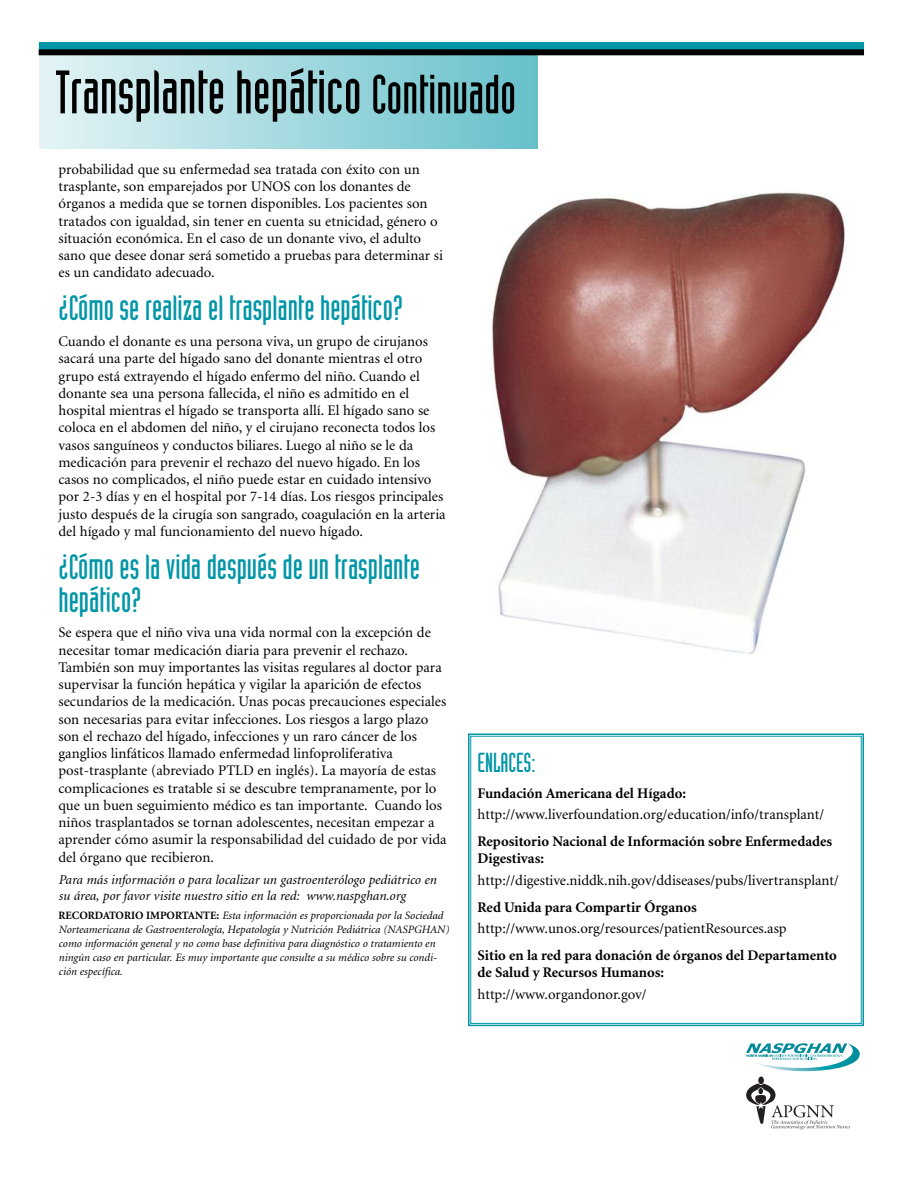
<style>
.page{position:relative;width:918px;height:1188px;background:#fff}
.page>*{position:absolute;margin:0;border:0;box-sizing:border-box;transform-origin:0 0}
.t1{font:60px "Industria Solid";color:#000}
.t2{font:34.5px/33px "Industria Solid";color:#0096a7}
.t3{font:27px "Industria Solid";color:#0096a7}
.t4{font:14.7px/17.2px "Minion";color:#000}
.t5{font:700 14.7px/17.2px "Minion";color:#000}
.t6{font:italic 13.5px/16.5px "Minion";color:#000}
.t7{font:italic 11.25px/14px "Minion";color:#000}
.s1{font-size:54px}
.s2{font-weight:700;font-style:normal}
</style>
<div class="page">
<div style="left:39px;top:46px;width:498px;height:102px;background:linear-gradient(to right,#e5f4f6,#66c0cb)"></div>
<div style="left:39px;top:42px;width:825px;height:12px;background:#0096a7"></div>
<div style="left:39px;top:49px;width:825px;height:6px;background:#000"></div>
<svg style="left:746px;top:1043px;width:114px;height:28px"></svg>
<div style="left:758px;top:1077px;width:6px;height:7px;background:#231f20;border-radius:50%"></div>
<svg style="left:746px;top:1083px;width:104px;height:46px"></svg>
<img style="left:492px;top:192px;width:355px;height:462px">
<div style="left:468px;top:733px;width:396px;height:293px;border:2px solid #0096a7"></div>
<h1 class="t1" style="left:56px;top:71px;width:462px">Transplante hepático <span class="s1">Continuado</span></h1>
<p class="t4" style="left:59px;top:162px;width:386px">probabilidad que su enfermedad sea tratada con éxito con un trasplante, son emparejados por UNOS con los donantes de órganos a medida que se tornen disponibles. Los pacientes son tratados con igualdad, sin tener en cuenta su etnicidad, género o situación económica. En el caso de un donante vivo, el adulto sano que desee donar será sometido a pruebas para determinar si es un candidato adecuado.</p>
<h2 class="t2" style="left:59px;top:294px;width:346px">¿Cómo se realiza el trasplante hepático?</h2>
<p class="t4" style="left:59px;top:334px;width:389px">Cuando el donante es una persona viva, un grupo de cirujanos sacará una parte del hígado sano del donante mientras el otro grupo está extrayendo el hígado enfermo del niño. Cuando el donante sea una persona fallecida, el niño es admitido en el hospital mientras el hígado se transporta allí. El hígado sano se coloca en el abdomen del niño, y el cirujano reconecta todos los vasos sanguíneos y conductos biliares. Luego al niño se le da medicación para prevenir el rechazo del nuevo hígado. En los casos no complicados, el niño puede estar en cuidado intensivo por 2-3 días y en el hospital por 7-14 días. Los riesgos principales justo después de la cirugía son sangrado, coagulación en la arteria del hígado y mal funcionamiento del nuevo hígado.</p>
<h2 class="t2" style="left:59px;top:552px;width:363px">¿Cómo es la vida después de un trasplante hepático?</h2>
<p class="t4" style="left:59px;top:625px;width:390px">Se espera que el niño viva una vida normal con la excepción de necesitar tomar medicación diaria para prevenir el rechazo.<br>También son muy importantes las visitas regulares al doctor para supervisar la función hepática y vigilar la aparición de efectos secundarios de la medicación. Unas pocas precauciones especiales son necesarias para evitar infecciones. Los riesgos a largo plazo son el rechazo del hígado, infecciones y un raro cáncer de los ganglios linfáticos llamado enfermedad linfoproliferativa post-trasplante (abreviado PTLD en inglés). La mayoría de estas complicaciones es tratable si se descubre tempranamente, por lo que un buen seguimiento médico es tan importante. Cuando los niños trasplantados se tornan adolescentes, necesitan empezar a aprender cómo asumir la responsabilidad del cuidado de por vida del órgano que recibieron.</p>
<p class="t6" style="left:59px;top:872px;width:379px">Para más información o para localizar un gastroenterólogo pediátrico en su área, por favor visite nuestro sitio en la red: www.naspghan.org</p>
<p class="t7" style="left:59px;top:910px;width:392px"><span class="s2">RECORDATORIO IMPORTANTE:</span> Esta información es proporcionada por la Sociedad Norteamericana de Gastroenterología, Hepatología y Nutrición Pediátrica (NASPGHAN) como información general y no como base definitiva para diagnóstico o tratamiento en ningún caso en particular. Es muy importante que consulte a su médico sobre su condi&shy;ción específica.</p>
<h3 class="t3" style="left:478px;top:752px;width:59px">ENLACES:</h3>
<p class="t5" style="left:478px;top:786px;width:210px">Fundación Americana del Hígado:</p>
<p class="t4" style="left:478px;top:807px;width:348px">http://www.liverfoundation.org/education/info/transplant/</p>
<p class="t5" style="left:478px;top:834px;width:356px">Repositorio Nacional de Información sobre Enfermedades<br>Digestivas:</p>
<p class="t4" style="left:478px;top:873px;width:363px">http://digestive.niddk.nih.gov/ddiseases/pubs/livertransplant/</p>
<p class="t5" style="left:478px;top:900px;width:221px">Red Unida para Compartir Órganos</p>
<p class="t4" style="left:478px;top:921px;width:311px">http://www.unos.org/resources/patientResources.asp</p>
<p class="t5" style="left:478px;top:948px;width:361px">Sitio en la red para donación de órganos del Departamento de Salud y Recursos Humanos:</p>
<p class="t4" style="left:478px;top:987px;width:171px">http://www.organdonor.gov/</p>
</div>
